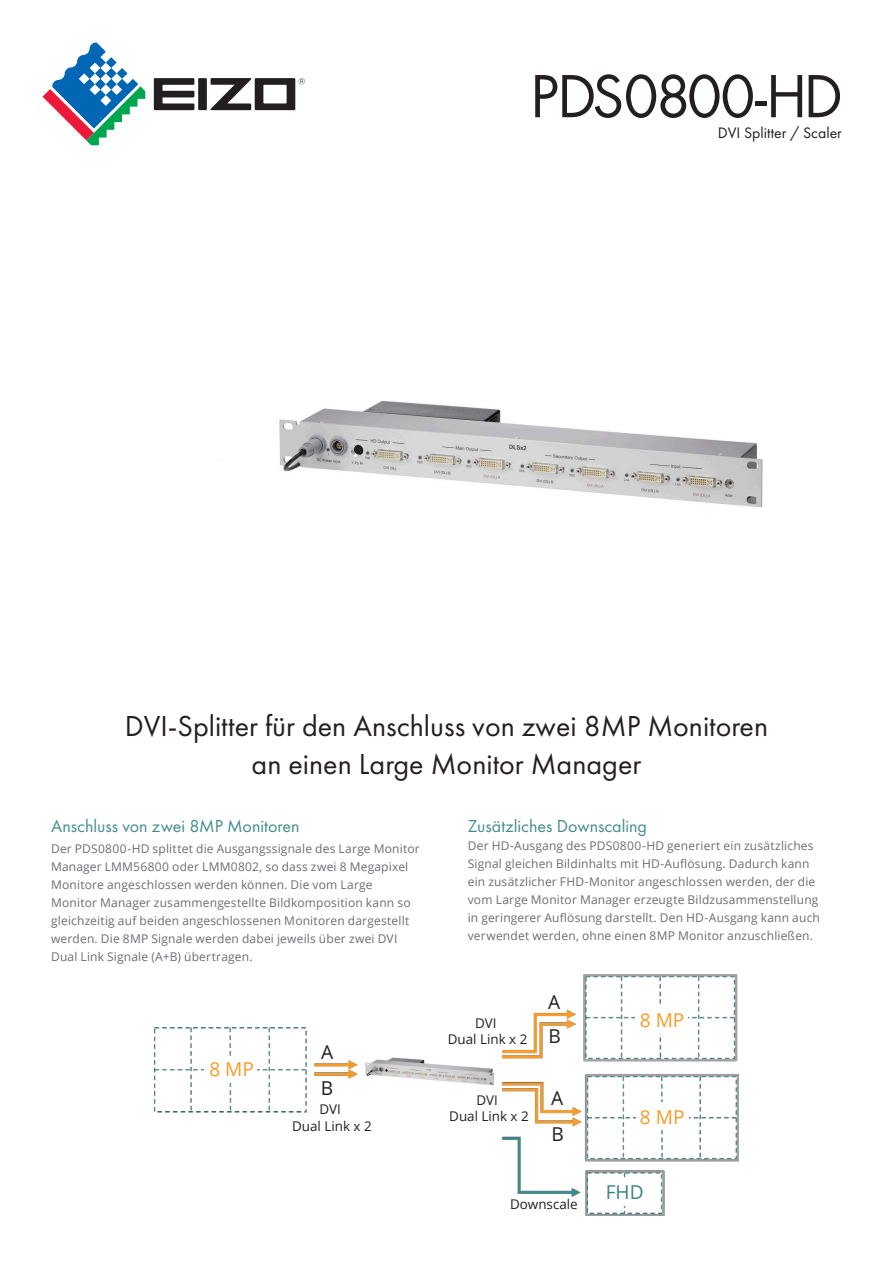
<style>
.page{position:relative;width:893px;height:1263px;background:#fff}
.page>*{position:absolute;margin:0;border:0;box-sizing:border-box;transform-origin:0 0}
.catch_copy{font:30px "Futura PT";color:#231f20}
.t1{font:19.2px "Open Sans";letter-spacing:.13em;color:#f79b28}
.t2{font:19.2px "Open Sans";color:#231f20}
.t3{font:19.2px "Open Sans";color:#378589}
.E-title{font:18px "Futura PT";color:#448c90}
.body{font:18px "Futura PT";color:#448c90}
.t4{font:15.75px "Futura PT";color:#231f20}
.t5{font:13.35px/16px "Open Sans";color:#231f20;text-align:center}
.body-2{font:12px/18px "Open Sans";letter-spacing:.015em;color:#6c6d70}
</style>
<div class="page">
<svg style="left:535px;top:74px;width:218px;height:44px"></svg>
<hr style="left:755px;top:102px;width:12px;height:4px;background:#231f20">
<svg style="left:771px;top:75px;width:31px;height:42px"></svg>
<svg style="left:809px;top:75px;width:31px;height:42px"></svg>
<img style="left:367px;top:1057px;width:128px;height:29px">
<img style="left:154px;top:1028px;width:213px;height:85px">
<div style="left:204px;top:1056px;width:53px;height:27px;background:#fff"></div>
<img style="left:502px;top:974px;width:237px;height:241px">
<div style="left:635px;top:1008px;width:52px;height:26px;background:#fff"></div>
<div style="left:636px;top:1102px;width:53px;height:26px;background:#fff"></div>
<div style="left:597px;top:1179px;width:52px;height:27px;background:#fff"></div>
<svg style="left:154px;top:78px;width:151px;height:32px"></svg>
<svg style="left:43px;top:43px;width:102px;height:102px"></svg>
<img style="left:279px;top:400px;width:484px;height:108px">
<h3 class="t4" style="left:718px;top:123px;width:126px">DVI Splitter / Scaler</h3>
<p class="catch_copy" style="left:125px;top:708px;width:645px">DVI-Splitter für den Anschluss von zwei 8MP Monitoren</p>
<p class="catch_copy" style="left:252px;top:746px;width:391px">an einen Large Monitor Manager</p>
<p class="E-title" style="left:51px;top:815px;width:250px">Anschluss von zwei 8MP Monitoren</p>
<p class="body-2" style="left:51px;top:839px;width:370px">Der PDS0800-HD splittet die Ausgangssignale des Large Monitor Manager LMM56800 oder LMM0802, so dass zwei 8 Megapixel Monitore angeschlossen werden können. Die vom Large Monitor Manager zusammengestellte Bildkomposition kann so gleichzeitig auf beiden angeschlossenen Monitoren dargestellt werden. Die 8MP Signale werden dabei jeweils über zwei DVI Dual Link Signale A( B+ ) übertragen.</p>
<p class="t1" style="left:209px;top:1056px;width:46px">8MP</p>
<p class="t2" style="left:321px;top:1039px;width:14px">A</p>
<p class="body" style="left:468px;top:815px;width:181px">Zusätzliches Downscaling</p>
<p class="body-2" style="left:468px;top:836px;width:354px">Der HD-Ausgang des PDS0800-HD generiert ein zusätzliches Signal gleichen Bildinhalts mit HD-Auflösung. Dadurch kann ein zusätzlicher FHD-Monitor angeschlossen werden, der die vom Large Monitor Manager erzeugte Bildzusammenstellung in geringerer Auflösung darstellt. Den HD-Ausgang kann auch verwendet werden, ohne einen 8MP Monitor anzuschließen.</p>
<p class="t5" style="left:448px;top:1015px;width:81px">DVI<br>Dual Link 2x</p>
<p class="t2" style="left:548px;top:988px;width:14px">A</p>
<p class="t2" style="left:549px;top:1023px;width:14px">B</p>
<p class="t1" style="left:640px;top:1007px;width:46px">8MP</p>
<p class="t2" style="left:321px;top:1075px;width:14px">B</p>
<p class="t5" style="left:292px;top:1101px;width:81px">DVI<br>Dual Link 2x</p>
<p class="t5" style="left:449px;top:1091px;width:81px">DVI<br>Dual Link 2x</p>
<p class="t2" style="left:551px;top:1085px;width:14px">A</p>
<p class="t2" style="left:552px;top:1120px;width:14px">B</p>
<p class="t5" style="left:510px;top:1195px;width:69px">Downscale</p>
<p class="t1" style="left:640px;top:1104px;width:46px">8MP</p>
<p class="t3" style="left:606px;top:1179px;width:39px">FHD</p>
</div>
